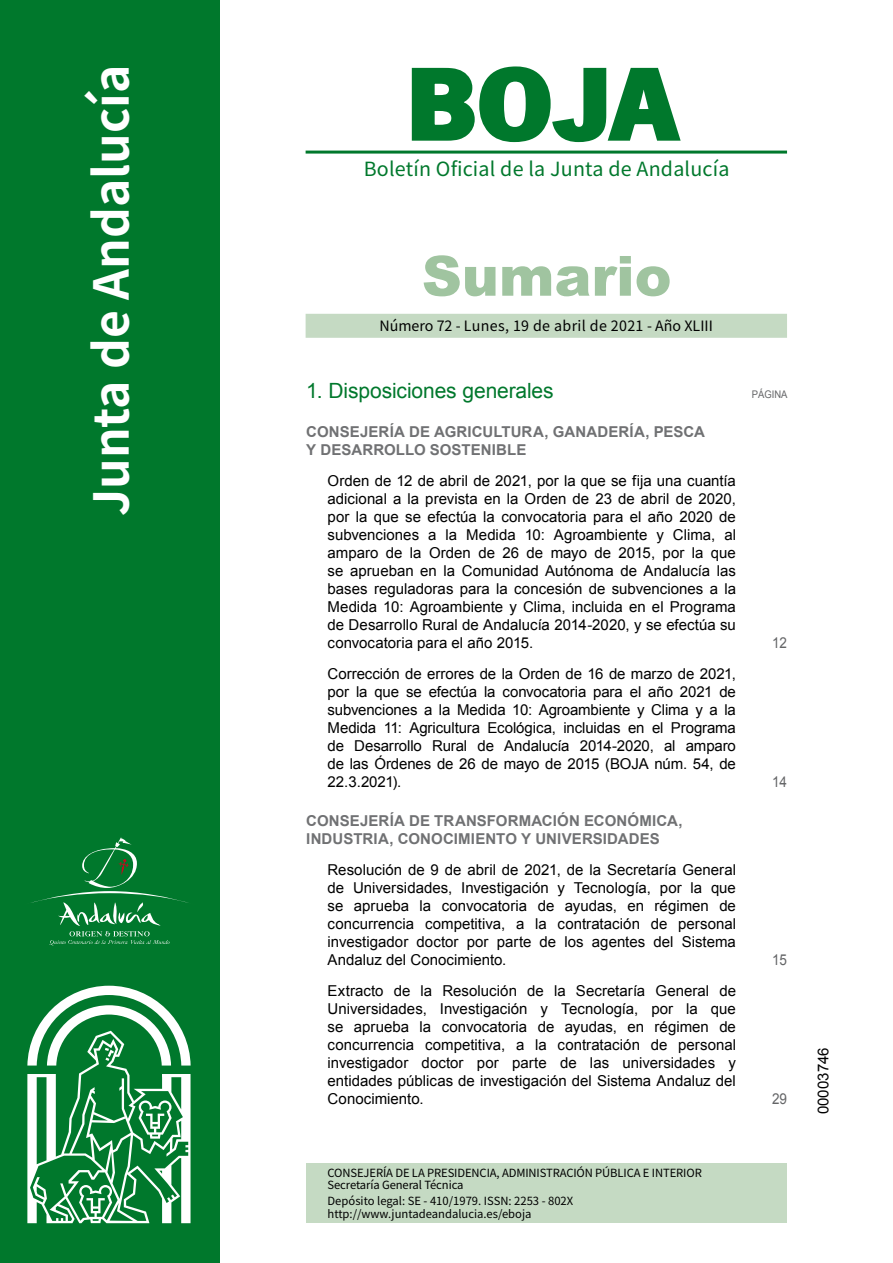
<style>
.page{position:relative;width:893px;height:1263px;background:#fff}
.page>*{position:absolute;margin:0;border:0;box-sizing:border-box;transform-origin:0 0}
.t1{font:700 105px "News Got T";color:#00782c;scale:1.14 1}
.t2{font:900 55.5px "Arial";color:#a0c4a0}
.t3{font:700 48px "Noto Sans HK";color:#fff}
.t4{font:21px "Arial";letter-spacing:-.005em;color:#00782c}
.t5{font:19.5px "Noto Sans HK";letter-spacing:.01em;color:#00782c}
.t6{font:15px/18px "Arial";color:#000;text-align:justify}
.t7{font:700 15px/18px "Arial";letter-spacing:.01em;color:#707173}
.t8{font:15px "Arial";color:#646567;scale:.9 1}
.t9{font:14.25px "Noto Sans HK";letter-spacing:.02em;color:#000}
.t10{font:11.25px/12px "Noto Sans HK";letter-spacing:-.01em;color:#000}
.t11{font:10.5px "Arial";color:#646567;scale:.9 1}
</style>
<div class="page">
<hr style="left:305px;top:151px;width:482px;height:3px;background:#00782c">
<div style="left:305px;top:314px;width:482px;height:24px;background:#c5dac3"></div>
<div style="left:0;top:0;width:219px;height:1263px;background:#00782c"></div>
<svg style="left:411px;top:66px;width:270px;height:77px"></svg>
<svg style="left:31px;top:837px;width:158px;height:108px"></svg>
<div style="left:306px;top:1164px;width:481px;height:59px;background:#c5dac3"></div>
<svg style="left:27px;top:986px;width:164px;height:237px"></svg>
<h3 class="t3" style="left:84px;top:516px;width:453px;rotate:-90deg">Junta de Andalucía</h3>
<h1 class="t1" style="left:405px;top:42px;width:240px">BOJA</h1>
<h3 class="t5" style="left:364px;top:158px;width:367px">Boletín Oficial de la Junta de Andalucía</h3>
<h2 class="t2" style="left:422px;top:236px;width:251px">Sumario</h2>
<p class="t9" style="left:379px;top:318px;width:335px">Número 72 - Lunes, 19 de abril de 2021 - Año XLIII</p>
<h3 class="t4" style="left:306px;top:377px;width:249px">1. Disposiciones generales</h3>
<p class="t11" style="left:751px;top:388px;width:41px">PÁGINA</p>
<p class="t7" style="left:306px;top:424px;width:400px">CONSEJERÍA DE AGRICULTURA, GANADERÍA, PESCA<br>Y DESARROLLO SOSTENIBLE</p>
<p class="t6" style="left:327px;top:472px;width:410px">Orden de 12 de abril de 2021, por la que se fija una cuantía adicional a la prevista en la Orden de 23 de abril de 2020, por la que se efectúa la convocatoria para el año 2020 de subvenciones a la Medida 10: Agroambiente y Clima, al amparo de la Orden de 26 de mayo de 2015, por la que se aprueban en la Comunidad Autónoma de Andalucía las bases reguladoras para la concesión de subvenciones a la Medida 10: Agroambiente y Clima, incluida en el Programa de Desarrollo Rural de Andalucía 2014-2020, y se efectúa su convocatoria para el año 2015.</p>
<p class="t8" style="left:772px;top:633px;width:18px">12</p>
<p class="t6" style="left:327px;top:665px;width:410px">Corrección de errores de la Orden de 16 de marzo de 2021, por la que se efectúa la convocatoria para el año 2021 de subvenciones a la Medida 10: Agroambiente y Clima y a la Medida 11: Agricultura Ecológica, incluidas en el Programa de Desarrollo Rural de Andalucía 2014-2020, al amparo de las Órdenes de 26 de mayo de 2015 (BOJA núm. 54, de 22.3.2021).</p>
<p class="t7" style="left:306px;top:812px;width:377px">CONSEJERÍA DE TRANSFORMACIÓN ECONÓMICA,<br>INDUSTRIA, CONOCIMIENTO Y UNIVERSIDADES</p>
<p class="t6" style="left:327px;top:861px;width:410px">Resolución de 9 de abril de 2021, de la Secretaría General de Universidades, Investigación y Tecnología, por la que se aprueba la convocatoria de ayudas, en régimen de concurrencia competitiva, a la contratación de personal investigador doctor por parte de los agentes del Sistema Andaluz del Conocimiento.</p>
<p class="t6" style="left:327px;top:982px;width:410px">Extracto de la Resolución de la Secretaría General de Universidades, Investigación y Tecnología, por la que se aprueba la convocatoria de ayudas, en régimen de concurrencia competitiva, a la contratación de personal investigador doctor por parte de las universidades y entidades públicas de investigación del Sistema Andaluz del Conocimiento.</p>
<p class="t10" style="left:327px;top:1167px;width:376px">CONSEJERÍA DE LA PRESIDENCIA, ADMINISTRACIÓN PÚBLICA E INTERIOR<br>Secretaría General Técnica</p>
<p class="t10" style="left:327px;top:1194px;width:247px;line-height:13.5px">Depósito legal: SE - 410/1979. ISSN: 2253 - 802X http://www.juntadeandalucia.es/eboja</p>
<p class="t8" style="left:772px;top:772px;width:18px">14</p>
<p class="t8" style="left:772px;top:950px;width:18px">15</p>
<p class="t8" style="left:772px;top:1089px;width:18px">29</p>
<p class="t6" style="left:814px;top:1114px;width:68px;rotate:-90deg">00003746</p>
</div>
